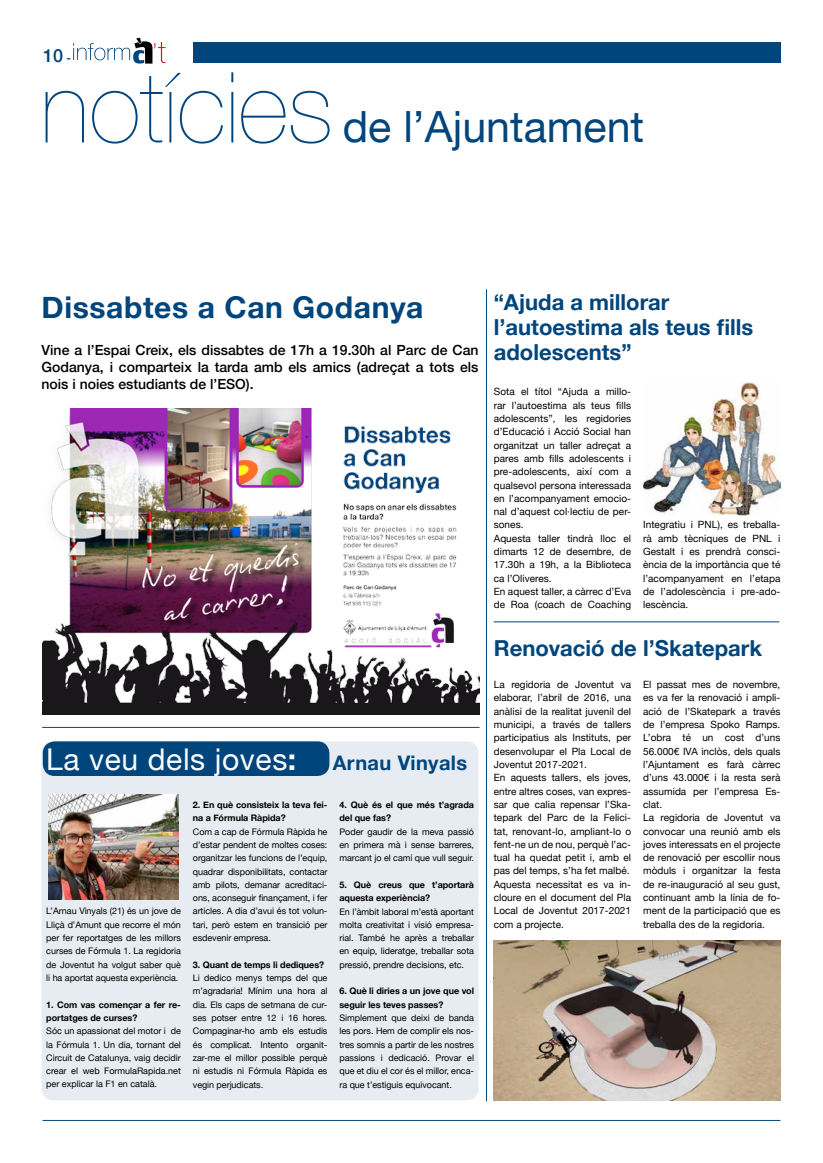
<style>
.page{position:relative;width:823px;height:1163px;background:#fff}
.page>*{position:absolute;margin:0;border:0;box-sizing:border-box;transform-origin:0 0}
.t1{font:200 98.2px "Helvetica Neue";color:#00457c}
.t2{font:43px "Helvetica Neue";color:#00457c}
.t3{font:30px "Helvetica Neue";letter-spacing:.02em;color:#fbfbfb}
.t4{font:700 30px "Helvetica Neue";letter-spacing:.02em;color:#00457c}
.t5{font:700 22px/25px "Helvetica Neue";color:#00457c}
.t6{font:500 18px "Helvetica Neue";color:#00457c}
.t7{font:500 14px/16.8px "Helvetica Neue";color:#000;text-align:justify}
.t8{font:10px/13.3px "Helvetica Neue";letter-spacing:.005em;color:#000}
.t9{font:9px/13.3px "Helvetica Neue";letter-spacing:-.005em;color:#000;text-align:justify}
.t10{font:700 9px/13.3px "Helvetica Neue";letter-spacing:-.005em;color:#000}
.s1{font-size:12px}
.s2{font-weight:700}
.s3{font-weight:700;font-size:20px;color:#00457c}
</style>
<div class="page">
<div style="left:193px;top:43px;width:587px;height:20px;background:#00457c"></div>
<hr style="left:43px;top:1119px;width:737px;height:1px;background:#00457c">
<svg style="left:73px;top:38px;width:92px;height:26px"></svg>
<div style="left:42px;top:741px;width:436px;height:359px;background:#e6ecf2;border-radius:12px"></div>
<div style="left:43px;top:741px;width:286px;height:34px;background:#00457c;border-radius:12px"></div>
<img style="left:43px;top:408px;width:436px;height:306px">
<hr style="left:42px;top:727px;width:437px;height:1px;background:#00457c">
<img style="left:643px;top:382px;width:137px;height:133px">
<hr style="left:493px;top:621px;width:285px;height:1px;background:#00457c">
<img style="left:493px;top:940px;width:287px;height:160px">
<hr style="left:486px;top:289px;width:1px;height:811px;background:#00457c">
<img style="left:48px;top:794px;width:131px;height:104px">
<h3 class="t6" style="left:43px;top:41px;width:30px">10 <span class="s1">-</span></h3>
<h1 class="t1" style="left:40px;top:31px;width:294px">notícies</h1>
<h2 class="t2" style="left:342px;top:96px;width:303px">de l’Ajuntament</h2>
<h3 class="t4" style="left:42px;top:284px;width:383px">Dissabtes a Can Godanya</h3>
<h3 class="t7" style="left:42px;top:341px;width:438px">Vine a l’Espai Creix, els dissabtes de 17h a 19.30h al Parc de Can Godanya, i comparteix la tarda amb els amics (adreçat a tots els nois i noies estudiants de l’ESO).</h3>
<h3 class="t3" style="left:46px;top:737px;width:422px">La veu dels joves<span class="s2">:</span> <span class="s3">Arnau Vinyals</span></h3>
<p class="t9" style="left:46px;top:904px;width:136px">L’Arnau Vinyals (21) és un jove de Lliçà d’Amunt que recorre el món per fer reportatges de les millors curses de Fórmula 1. La regidoria de Joventut ha volgut saber què li ha aportat aquesta experiència.</p>
<p class="t10" style="left:46px;top:997px;width:136px">1. Com vas començar a fer re&shy;portatges de curses?</p>
<p class="t9" style="left:46px;top:1024px;width:136px">Sóc un apassionat del motor i de la Fórmula 1. Un dia, tornant del Circuit de Catalunya, vaig decidir crear el web FormulaRapida.net per explicar la F1 en català.</p>
<p class="t10" style="left:193px;top:798px;width:136px">2. En què consisteix la teva fei&shy;na a Fórmula Ràpida?</p>
<p class="t9" style="left:193px;top:825px;width:136px">Com a cap de Fórmula Ràpida he d’estar pendent de moltes coses: organitzar les funcions de l’equip, quadrar disponibilitats, contactar amb pilots, demanar acreditaci&shy;ons, aconseguir finançament, i fer articles. A dia d’avui és tot volun&shy;tari, però estem en transició per esdevenir empresa.</p>
<p class="t10" style="left:193px;top:957px;width:133px">3. Quant de temps li dediques?</p>
<p class="t9" style="left:193px;top:971px;width:136px">Li dedico menys temps del que m’agradaria! Mínim una hora al dia. Els caps de setmana de cur&shy;ses potser entre 12 i 16 hores.<br>Compaginar-ho amb els estudis és complicat. Intento organit&shy;zar-me el millor possible perquè ni estudis ni Fórmula Ràpida es vegin perjudicats.</p>
<p class="t10" style="left:339px;top:798px;width:136px">4. Què és el que més t’agrada del que fas?</p>
<p class="t9" style="left:339px;top:825px;width:136px">Poder gaudir de la meva passió en primera mà i sense barreres, marcant jo el camí que vull seguir.</p>
<p class="t10" style="left:339px;top:878px;width:136px">5. Què creus que t’aportarà aquesta experiència?</p>
<p class="t9" style="left:339px;top:905px;width:136px">En l’àmbit laboral m’està aportant molta creativitat i visió empresa&shy;rial. També he après a treballar en equip, lideratge, treballar sota pressió, prendre decisions, etc.</p>
<p class="t10" style="left:339px;top:984px;width:136px">6. Què li diries a un jove que vol seguir les teves passes?</p>
<p class="t9" style="left:339px;top:1011px;width:136px">Simplement que deixi de banda les pors. Hem de complir els nos&shy;tres somnis a partir de les nostres passions i dedicació. Provar el que et diu el cor és el millor, enca&shy;ra que t’estiguis equivocant.</p>
<h3 class="t5" style="left:493px;top:290px;width:261px">“Ajuda a millorar l’autoestima als teus fills adolescents”</h3>
<p class="t8" style="left:493px;top:385px;width:139px">Sota el títol “Ajuda a millo&shy;rar l’autoestima als teus fills adolescents”, les regidories d’Educació i Acció Social han organitzat un taller adreçat a pares amb fills adolescents i pre-adolescents, així com a qualsevol persona interessada en l’acompanyament emocio&shy;nal d’aquest col·lectiu de per&shy;sones.<br>Aquesta taller tindrà lloc el dimarts 12 de desembre, de<br>17.30h a 19h, a la Biblioteca ca l’Oliveres.<br>En aquest taller, a càrrec d’Eva de Roa (coach de Coaching</p>
<p class="t8" style="left:642px;top:518px;width:139px;text-align:justify">Integratiu i PNL), es treballa&shy;rà amb tècniques de PNL i Gestalt i es prendrà consci&shy;ència de la importància que té l’acompanyament en l’etapa de l’adolescència i pre-ado&shy;lescència.</p>
<h3 class="t5" style="left:493px;top:636px;width:270px">Renovació de l’Skatepark</h3>
<p class="t8" style="left:493px;top:678px;width:139px">La regidoria de Joventut va elaborar, l’abril de 2016, una anàlisi de la realitat juvenil del municipi, a través de tallers participatius als Instituts, per desenvolupar el Pla Local de<br>Joventut 2017-2021.<br>En aquests tallers, els joves, entre altres coses, van expres&shy;sar que calia repensar l’Ska&shy;tepark del Parc de la Felici&shy;tat, renovant-lo, ampliant-lo o fent-ne un de nou, perquè l’ac&shy;tual ha quedat petit i, amb el pas del temps, s’ha fet malbé.<br>Aquesta necessitat es va in&shy;cloure en el document del Pla<br>Local de Joventut 2017-2021 com a projecte.</p>
<p class="t8" style="left:642px;top:678px;width:139px">El passat mes de novembre, es va fer la renovació i ampli&shy;ació de l’Skatepark a través de l’empresa Spoko Ramps.<br>L’obra té un cost d’uns<br>56.000€ IVA inclòs, dels quals l’Ajuntament es farà càrrec d’uns 43.000€ i la resta serà assumida per l’empresa Es&shy;clat.<br>La regidoria de Joventut va convocar una reunió amb els joves interessats en el projecte de renovació per escollir nous mòduls i organitzar la festa de re-inauguració al seu gust, continuant amb la línia de fo&shy;ment de la participació que es treballa des de la regidoria.</p>
</div>
